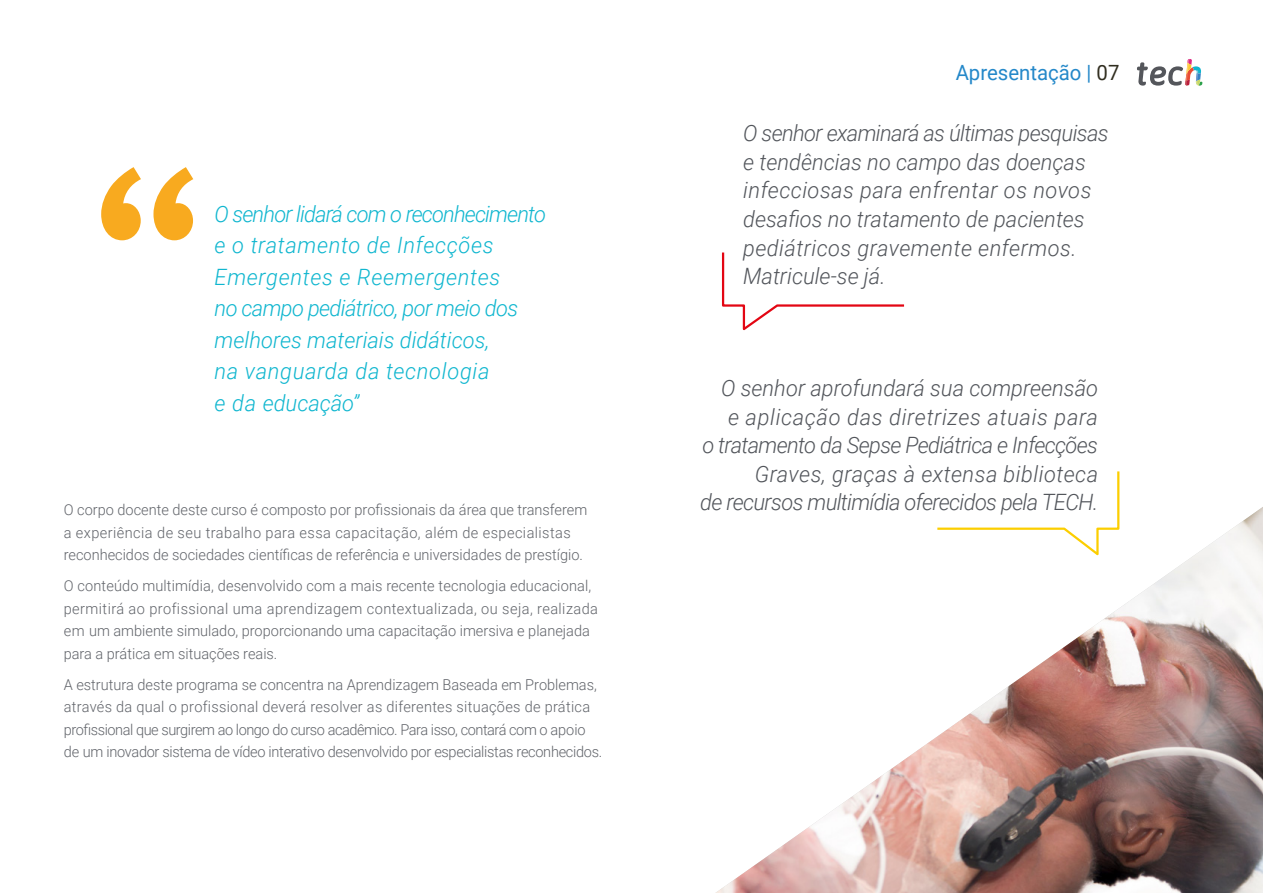
<style>
.page{position:relative;width:1263px;height:893px;background:#fff}
.page>*{position:absolute;margin:0;border:0;box-sizing:border-box;transform-origin:0 0}
.t1{font:italic 300 22.5px/28.5px "Roboto";color:#52555b;text-align:right}
.t2{font:italic 300 22.5px/31.5px "Roboto";color:#0fb6cf}
.t3{font:21px "Roboto";color:#2488c9}
.t4{font:300 15px/22.5px "Roboto";color:#61646a}
.t5{font:300 15px/22.5px "Roboto";letter-spacing:-.02em;color:#61646a}
.s1{color:#312e20}
</style>
<div class="page">
<img style="left:715px;top:507px;width:548px;height:386px">
<svg style="left:935px;top:471px;width:185px;height:88px"></svg>
<svg style="left:722px;top:252px;width:183px;height:79px"></svg>
<svg style="left:101px;top:167px;width:92px;height:73px"></svg>
<svg style="left:1137px;top:59px;width:65px;height:27px"></svg>
<h1 class="t2" style="left:215px;top:197px;width:333px">O senhor lidará com o reconhecimento e o tratamento de Infecções<br>Emergentes e Reemergentes<br>no campo pediátrico, por meio dos melhores materiais didáticos,<br>na vanguarda da tecnologia<br>e da educação”</h1>
<p class="t4" style="left:64px;top:498px;width:525px">O corpo docente deste curso é composto por profissionais da área que transferem a experiência de seu trabalho para essa capacitação, além de especialistas reconhecidos de sociedades científicas de referência e universidades de prestígio.</p>
<p class="t4" style="left:64px;top:574px;width:536px">O conteúdo multimídia, desenvolvido com a mais recente tecnologia educacional, permitirá ao profissional uma aprendizagem contextualizada, ou seja, realizada em um ambiente simulado, proporcionando uma capacitação imersiva e planejada para a prática em situações reais.</p>
<p class="t5" style="left:64px;top:672px;width:540px">A estrutura deste programa se concentra na Aprendizagem Baseada em Problemas, através da qual o profissional deverá resolver as diferentes situações de prática profissional que surgirem ao longo do curso acadêmico. Para isso, contará com o apoio de um inovador sistema de vídeo interativo desenvolvido por especialistas reconhecidos.</p>
<h2 class="t3" style="left:956px;top:57px;width:165px">Apresentação | <span class="s1">07</span></h2>
<h1 class="t1" style="left:743px;top:118px;width:367px;text-align:left">O senhor examinará as últimas pesquisas e tendências no campo das doenças infecciosas para enfrentar os novos desafios no tratamento de pacientes pediátricos gravemente enfermos.<br>Matricule-se já.</h1>
<h1 class="t1" style="left:700px;top:373px;width:399px">O senhor aprofundará sua compreensão<br>e aplicação das diretrizes atuais para<br>o tratamento da Sepse Pediátrica e Infecções Graves, graças à extensa biblioteca<br>de recursos multimídia oferecidos pela TECH.</h1>
</div>
